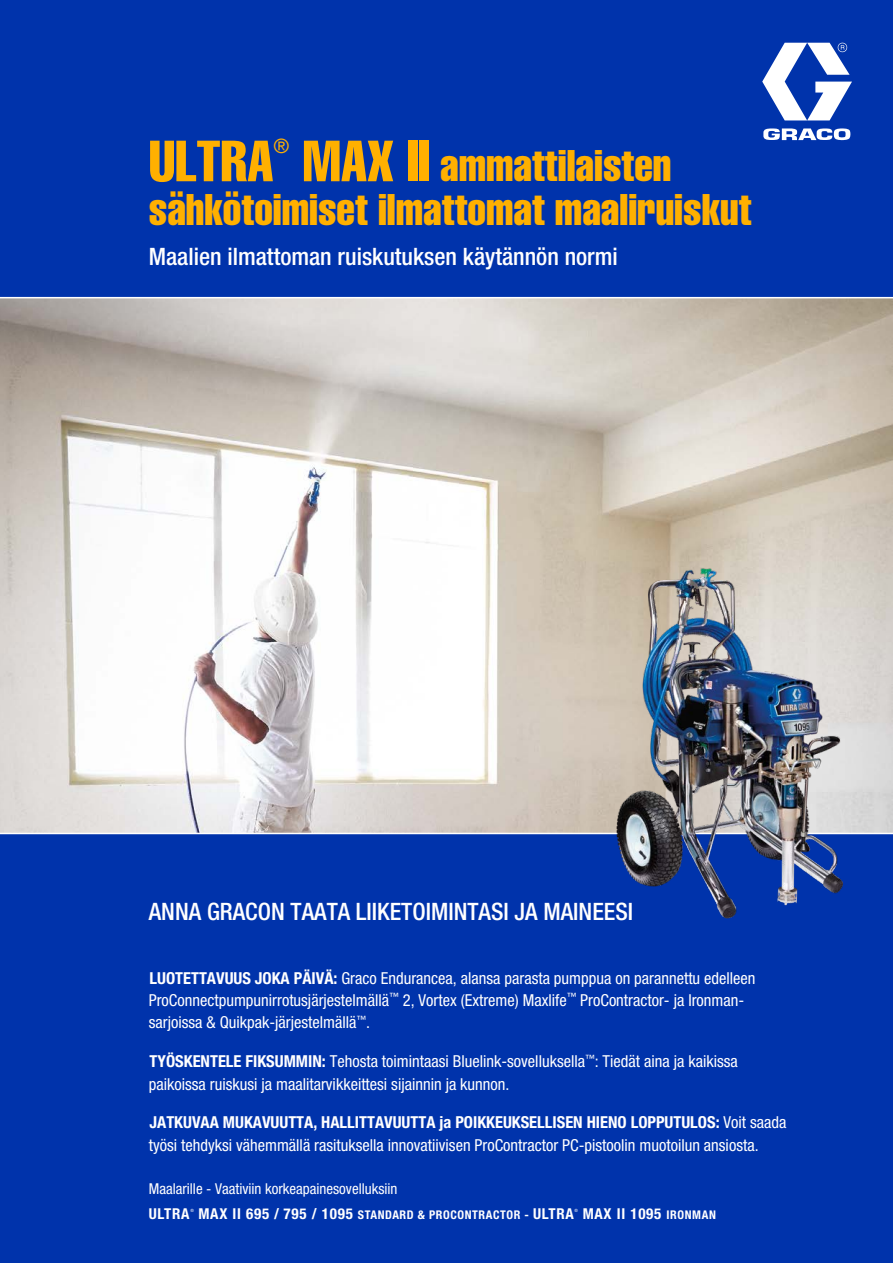
<style>
.page{position:relative;width:893px;height:1263px;background:#fff}
.page>*{position:absolute;margin:0;border:0;box-sizing:border-box;transform-origin:0 0}
.t1{font:57px "Helvetica LT Std Comp";color:#ffb000}
.t2{font:43.5px/43.5px "Helvetica LT Std Comp";color:#ffb000}
.t3{font:500 condensed 24px "Helvetica Neue LT Std";color:#fff}
.t4{font:condensed 19.95px "Helvetica Neue LT Std";color:#ffb000}
.t5{font:condensed 16.5px/22.5px "Helvetica Neue LT Std";color:#fff}
.t6{font:condensed 15px "Helvetica Neue LT Std";color:#fff}
.t7{font:700 condensed 15px "Helvetica Neue LT Std";letter-spacing:.05em;color:#fff}
.t8{font:700 condensed 12px "Helvetica Neue LT Std";letter-spacing:.05em;color:#fff}
.t9{font:condensed 4.35px "Helvetica Neue LT Std";color:#fff}
.s1{font-size:57px}
.s2{font-weight:700}
.s3{font-size:15px}
.s4{font-size:12px}
</style>
<div class="page">
<img style="left:0;top:298px;width:893px;height:535px">
<div style="left:0;top:835px;width:893px;height:428px;background:#0033ab"></div>
<div style="left:0;top:0;width:893px;height:298px;background:#0033ab"></div>
<svg style="left:762px;top:43px;width:90px;height:97px"></svg>
<hr style="left:0;top:297px;width:893px;height:1px;background:#fff">
<img style="left:589px;top:555px;width:277px;height:364px">
<h1 class="t1" style="left:149px;top:125px;width:126px">ULTRA</h1>
<p class="t4" style="left:274px;top:135px;width:17px">®</p>
<h2 class="t2" style="left:149px;top:143px;width:604px;text-indent:154px"><span class="s1">MAX II</span> ammattilaisten sähkötoimiset ilmattomat maaliruiskut</h2>
<h3 class="t3" style="left:149px;top:242px;width:471px">Maalien ilmattoman ruiskutuksen käytännön normi</h3>
<h3 class="t3" style="left:149px;top:897px;width:486px">ANNA GRACON TAATA LIIKETOIMINTASI JA MAINEESI</h3>
<p class="t5" style="left:149px;top:966px;width:608px"><span class="s2">LUOTETTAVUUS JOKA PÄIVÄ:</span> Graco Endurancea, alansa parasta pumppua on parannettu edelleen<br>ProConnectpumpunirrotusjärjestelmällä<sup>™</sup> 2, Vortex (Extreme) Maxlife<sup>™</sup> ProContractor- ja Ironman&shy;sarjoissa &amp; Quikpak-järjestelmällä<sup>™</sup>.</p>
<p class="t5" style="left:149px;top:1050px;width:591px"><span class="s2">TYÖSKENTELE FIKSUMMIN:</span> Tehosta toimintaasi Bluelink-sovelluksella<sup>™</sup>: Tiedät aina ja kaikissa paikoissa ruiskusi ja maalitarvikkeittesi sijainnin ja kunnon.</p>
<p class="t5" style="left:149px;top:1111px;width:639px"><span class="s2">JATKUVAA MUKAVUUTTA, HALLITTAVUUTTA ja POIKKEUKSELLISEN HIENO LOPPUTULOS:</span> Voit saada työsi tehdyksi vähemmällä rasituksella innovatiivisen ProContractor PC-pistoolin muotoilun ansiosta.</p>
<p class="t6" style="left:149px;top:1180px;width:250px">Maalarille - Vaativiin korkeapainesovelluksiin</p>
<p class="t7" style="left:149px;top:1205px;width:42px">ULTRA</p>
<p class="t9" style="left:190px;top:1208px;width:5px">®</p>
<p class="t8" style="left:198px;top:1208px;width:377px"><span class="s3">MAX II 695 / 795 / 1095</span> STANDARD &amp; PROCONTRACTOR - <span class="s3">ULTRA</span></p>
<p class="t9" style="left:575px;top:1208px;width:5px">®</p>
<p class="t7" style="left:583px;top:1205px;width:135px">MAX II 1095 <span class="s4">IRONMAN</span></p>
</div>
